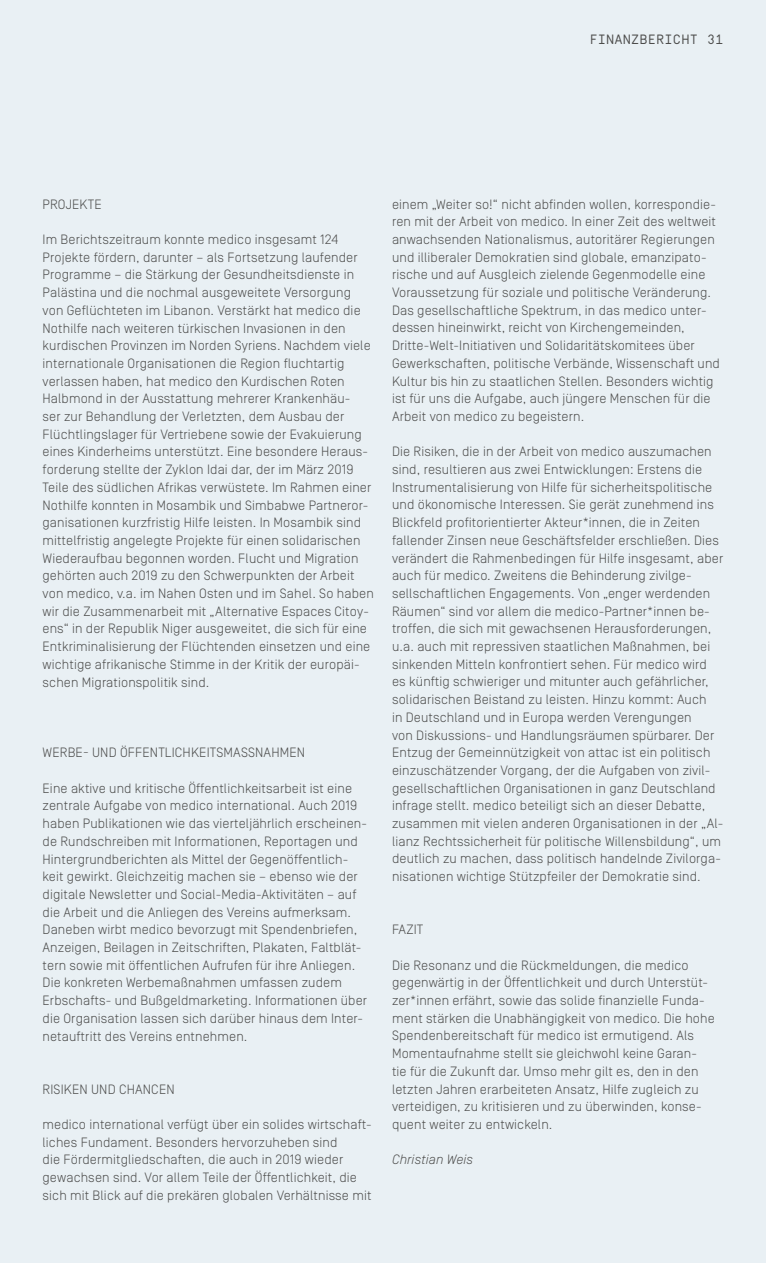
<style>
.page{position:relative;width:766px;height:1263px;background:#fff}
.page>*{position:absolute;margin:0;border:0;box-sizing:border-box;transform-origin:0 0}
.t1{font:300 13.5px/17.7px "Simplon BP";letter-spacing:.01em;color:#4c4c4b}
.t2{font:13.5px "Simplon BP Mono";letter-spacing:.01em;color:#4c4c4b}
.t3{font:italic 300 13.5px "Simplon BP";letter-spacing:.01em;color:#4c4c4b}
</style>
<div class="page">
<div style="left:0;top:0;width:765px;height:1263px;background:#e9f0f4"></div>
<p class="t2" style="left:589px;top:31px;width:135px">FINANZBERICHT 31</p>
<p class="t1" style="left:43px;top:195px;width:16px">Projekte</p>
<p class="t1" style="left:43px;top:230px;width:332px">Im Berichtszeitraum konnte medico insgesamt 124<br>Projekte fördern, darunter – als Fortsetzung laufender Programme – die Stärkung der Gesundheitsdienste in Palästina und die nochmal ausgeweitete Versorgung von Geflüchteten im Libanon. Verstärkt hat medico die Nothilfe nach weiteren türkischen Invasionen in den kurdischen Provinzen im Norden Syriens. Nachdem viele internationale Organisationen die Region fluchtartig verlassen haben, hat medico den Kurdischen Roten Halbmond in der Ausstattung mehrerer Krankenhäu-<br>ser zur Behandlung der Verletzten, dem Ausbau der Flüchtlingslager für Vertriebene sowie der Evakuierung eines Kinderheims unterstützt. Eine besondere Heraus&shy;forderung stellte der Zyklon Idai dar, der im März 2019<br>Teile des südlichen Afrikas verwüstete. Im Rahmen einer Nothilfe konnten in Mosambik und Simbabwe Partneror&shy;ganisationen kurzfristig Hilfe leisten. In Mosambik sind mittelfristig angelegte Projekte für einen solidarischen Wiederaufbau begonnen worden. Flucht und Migration gehörten auch 2019 zu den Schwerpunkten der Arbeit von medico, v.a. im Nahen Osten und im Sahel. So haben wir die Zusammenarbeit mit „Alternative Espaces Citoy&shy;ens“ in der Republik Niger ausgeweitet, die sich für eine Entkriminalisierung der Flüchtenden einsetzen und eine wichtige afrikanische Stimme in der Kritik der europäi&shy;schen Migrationspolitik sind.</p>
<p class="t1" style="left:43px;top:744px;width:18px">Werbe</p>
<p class="t1" style="left:83px;top:744px;width:18px">- und</p>
<p class="t1" style="left:120px;top:744px;width:16px">Öffentlichkeitsma</p>
<p class="t1" style="left:241px;top:744px;width:24px">SSnahmen</p>
<p class="t1" style="left:43px;top:779px;width:326px">Eine aktive und kritische Öffentlichkeitsarbeit ist eine zentrale Aufgabe von medico international. Auch 2019 haben Publikationen wie das vierteljährlich erscheinen&shy;de Rundschreiben mit Informationen, Reportagen und Hintergrundberichten als Mittel der Gegenöffentlich&shy;keit gewirkt. Gleichzeitig machen sie – ebenso wie der digitale Newsletter und Social-Media-Aktivitäten – auf die Arbeit und die Anliegen des Vereins aufmerksam.<br>Daneben wirbt medico bevorzugt mit Spendenbriefen, Anzeigen, Beilagen in Zeitschriften, Plakaten, Faltblät&shy;tern sowie mit öffentlichen Aufrufen für ihre Anliegen.<br>Die konkreten Werbemaßnahmen umfassen zudem Erbschafts- und Bußgeldmarketing. Informationen über die Organisation lassen sich darüber hinaus dem Inter&shy;netauftritt des Vereins entnehmen.</p>
<p class="t1" style="left:43px;top:1080px;width:15px">Risiken</p>
<p class="t1" style="left:91px;top:1080px;width:9px">und</p>
<p class="t1" style="left:119px;top:1080px;width:17px">Chancen</p>
<p class="t1" style="left:43px;top:1115px;width:330px">medico international verfügt über ein solides wirtschaft&shy;liches Fundament. Besonders hervorzuheben sind<br>die Fördermitgliedschaften, die auch in 2019 wieder gewachsen sind. Vor allem Teile der Öffentlichkeit, die sich mit Blick auf die prekären globalen Verhältnisse mit</p>
<p class="t1" style="left:392px;top:195px;width:329px">einem „Weiter so!“ nicht abfinden wollen, korrespondie&shy;ren mit der Arbeit von medico. In einer Zeit des weltweit anwachsenden Nationalismus, autoritärer Regierungen und illiberaler Demokratien sind globale, emanzipato&shy;rische und auf Ausgleich zielende Gegenmodelle eine Voraussetzung für soziale und politische Veränderung.<br>Das gesellschaftliche Spektrum, in das medico unter&shy;dessen hineinwirkt, reicht von Kirchengemeinden, Dritte-Welt-Initiativen und Solidaritätskomitees über Gewerkschaften, politische Verbände, Wissenschaft und Kultur bis hin zu staatlichen Stellen. Besonders wichtig ist für uns die Aufgabe, auch jüngere Menschen für die Arbeit von medico zu begeistern.</p>
<p class="t1" style="left:392px;top:443px;width:333px">Die Risiken, die in der Arbeit von medico auszumachen sind, resultieren aus zwei Entwicklungen: Erstens die Instrumentalisierung von Hilfe für sicherheitspolitische und ökonomische Interessen. Sie gerät zunehmend ins Blickfeld profitorientierter Akteur*innen, die in Zeiten fallender Zinsen neue Geschäftsfelder erschließen. Dies verändert die Rahmenbedingen für Hilfe insgesamt, aber auch für medico. Zweitens die Behinderung zivilge&shy;sellschaftlichen Engagements. Von „enger werdenden Räumen“ sind vor allem die medico-Partner*innen be&shy;troffen, die sich mit gewachsenen Herausforderungen, u.a. auch mit repressiven staatlichen Maßnahmen, bei sinkenden Mitteln konfrontiert sehen. Für medico wird es künftig schwieriger und mitunter auch gefährlicher, solidarischen Beistand zu leisten. Hinzu kommt: Auch<br>in Deutschland und in Europa werden Verengungen<br>von Diskussions- und Handlungsräumen spürbarer. Der Entzug der Gemeinnützigkeit von attac ist ein politisch einzuschätzender Vorgang, der die Aufgaben von zivil&shy;gesellschaftlichen Organisationen in ganz Deutschland infrage stellt. medico beteiligt sich an dieser Debatte, zusammen mit vielen anderen Organisationen in der „Al&shy;lianz Rechtssicherheit für politische Willensbildung“, um deutlich zu machen, dass politisch handelnde Zivilorga&shy;nisationen wichtige Stützpfeiler der Demokratie sind.</p>
<p class="t1" style="left:392px;top:920px;width:14px">Fazit</p>
<p class="t1" style="left:392px;top:956px;width:324px">Die Resonanz und die Rückmeldungen, die medico gegenwärtig in der Öffentlichkeit und durch Unterstüt&shy;zer*innen erfährt, sowie das solide finanzielle Funda&shy;ment stärken die Unabhängigkeit von medico. Die hohe Spendenbereitschaft für medico ist ermutigend. Als Momentaufnahme stellt sie gleichwohl keine Garan&shy;tie für die Zukunft dar. Umso mehr gilt es, den in den letzten Jahren erarbeiteten Ansatz, Hilfe zugleich zu verteidigen, zu kritisieren und zu überwinden, konse&shy;quent weiter zu entwickeln.</p>
<p class="t3" style="left:392px;top:1152px;width:83px">Christian Weis</p>
</div>
